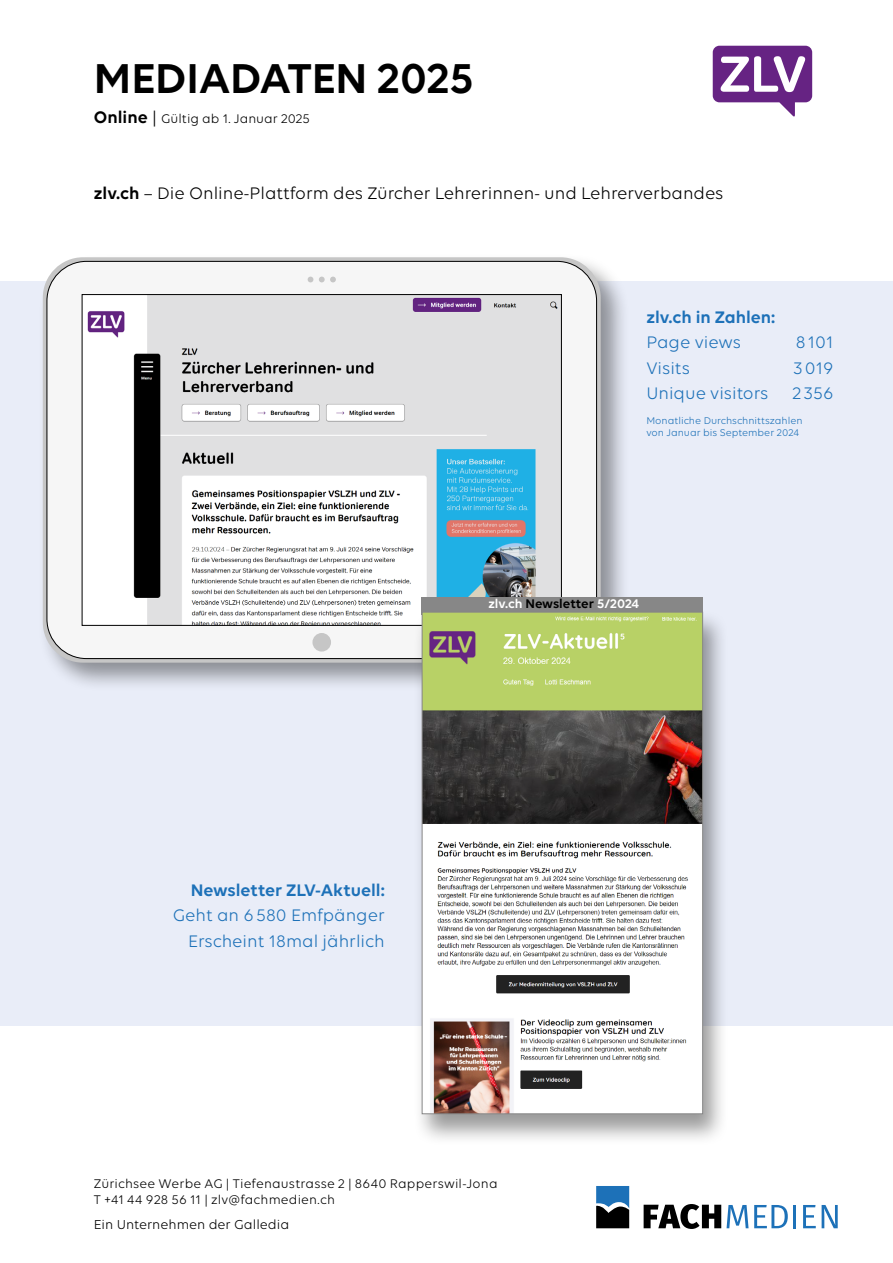
<style>
.page{position:relative;width:893px;height:1263px;background:#fff}
.page>*{position:absolute;margin:0;border:0;box-sizing:border-box;transform-origin:0 0}
.t1{font:600 45px "Volte";color:#000}
.t2{font:18px/25.5px "Volte";color:#1d71b8;text-align:right}
.t3{font:18px "Volte";color:#000}
.t4{font:600 18px "Volte";color:#1d71b8}
.t5{font:13.95px "Volte";color:#000}
.t6{font:13.5px/16.5px "Volte";letter-spacing:.01em;color:#000}
.t7{font:600 13.5px "Volte";color:#fff}
.t8{font:10.5px/12.6px "Volte";color:#1d71b8}
.s1{font-weight:600;font-size:18px}
.s2{font-size:18px}
.s3{font-weight:600}
.s4{color:#000}
</style>
<div class="page">
<div style="left:0;top:282px;width:893px;height:744px;background:#e9edf8"></div>
<svg style="left:596px;top:1186px;width:33px;height:42px"></svg>
<svg style="left:644px;top:1204px;width:104px;height:25px"></svg>
<svg style="left:754px;top:1205px;width:34px;height:23px"></svg>
<hr style="left:793px;top:1205px;width:3px;height:23px;background:#1d71b8">
<svg style="left:803px;top:1205px;width:13px;height:23px"></svg>
<svg style="left:822px;top:1205px;width:16px;height:23px"></svg>
<div style="left:38px;top:253px;width:593px;height:439px;background:#000;opacity:.4"></div>
<svg style="left:43px;top:257px;width:558px;height:406px;background:#c0c0c1"></svg>
<svg style="left:47px;top:261px;width:550px;height:398px"></svg>
<div style="left:312px;top:633px;width:19px;height:18px;background:#c6c6c6;border-radius:50%"></div>
<svg style="left:308px;top:277px;width:5px;height:5px"></svg>
<svg style="left:319px;top:277px;width:17px;height:5px"></svg>
<svg style="left:713px;top:46px;width:99px;height:71px"></svg>
<div style="left:422px;top:597px;width:281px;height:18px;background:#878787"></div>
<div style="left:413px;top:610px;width:316px;height:536px;background:#000;opacity:.4"></div>
<img style="left:424px;top:614px;width:277px;height:498px">
<div style="left:422px;top:612px;width:281px;height:502px;border:1px solid #878787"></div>
<h1 class="t1" style="left:94px;top:52px;width:381px">MEDIADATEN 2025</h1>
<p class="t6" style="left:94px;top:110px;width:218px"><span class="s1">Online</span> <span class="s2">|</span> Gültig ab 1. Januar 2025</p>
<h2 class="t3" style="left:94px;top:183px;width:631px"><span class="s3">zlv.ch</span> – Die Online-Plattform des Zürcher Lehrerinnen- und Lehrerverbandes</h2>
<h2 class="t4" style="left:646px;top:306px;width:131px">zlv.ch in Zahlen:</h2>
<h2 class="t2" style="left:646px;top:329px;width:96px">Page views</h2>
<h2 class="t2" style="left:796px;top:329px;width:39px">8101</h2>
<h2 class="t2" style="left:646px;top:355px;width:45px">Visits</h2>
<h2 class="t2" style="left:793px;top:355px;width:42px">3019</h2>
<h2 class="t2" style="left:646px;top:380px;width:124px">Unique visitors</h2>
<h2 class="t2" style="left:793px;top:380px;width:42px">2356</h2>
<p class="t8" style="left:646px;top:414px;width:158px">Monatliche Durchschnittszahlen von Januar bis September 2024</p>
<p class="t7" style="left:488px;top:596px;width:152px">zlv.ch <span class="s4">Newsletter</span> 5/2024</p>
<h2 class="t4" style="left:191px;top:879px;width:196px">Newsletter ZLV-Aktuell:</h2>
<h2 class="t2" style="left:173px;top:902px;width:214px">Geht an 6580 Emfpänger<br>Erscheint 18mal jährlich</h2>
<p class="t6" style="left:94px;top:1175px;width:405px">Zürichsee Werbe AG | Tiefenaustrasse 2 | 8640 Rapperswil-Jona<br>T +41 44 928 56 11 | zlv@fachmedien.ch</p>
<p class="t5" style="left:94px;top:1216px;width:197px">Ein Unternehmen der Galledia</p>
</div>
